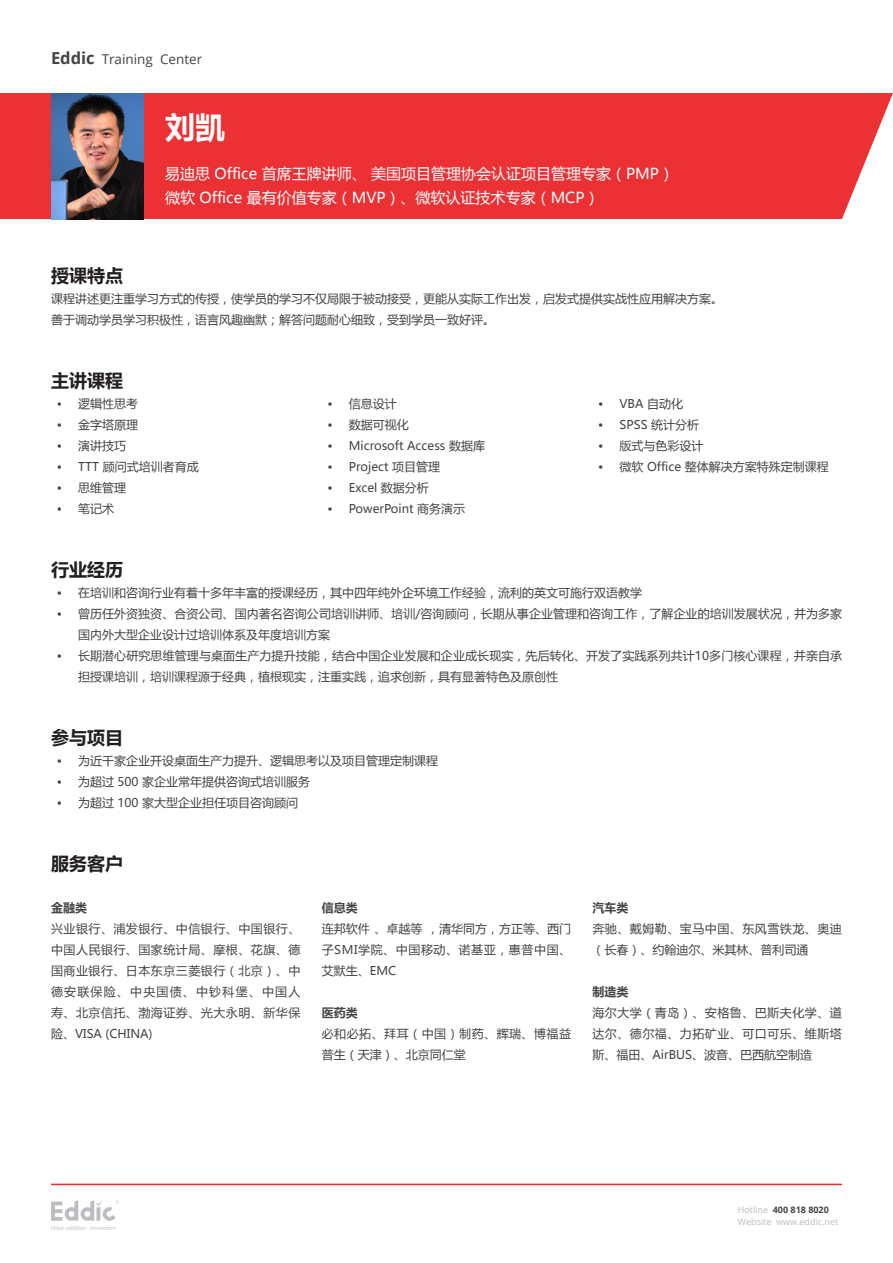
<style>
.page{position:relative;width:893px;height:1263px;background:#fff}
.page>*{position:absolute;margin:0;border:0;box-sizing:border-box;transform-origin:0 0}
.h4_cn{font:700 30px "Microsoft Ya Hei UI";color:#fff}
.Paragraph_Style_2{font:700 18px "Microsoft Ya Hei UI";color:#231f20}
.p_cn{font:15px "Microsoft Ya Hei UI";color:#fff}
.t1{font:13.5px "Open Sans";color:#444}
.Paragraph_Style_3{font:12px/21px "Microsoft Ya Hei UI";color:#444;text-align:justify}
.Paragraph_Style_3-2{font:12px/21px "Microsoft Ya Hei UI";letter-spacing:.04em;color:#444}
.Paragraph_Style_3-3{font:700 12px "Microsoft Ya Hei UI";color:#444}
.t2{font:9px/12px "Open Sans";color:#bcbdc0}
.s1{font-weight:700;font-size:16.5px}
.s2{font-weight:700;color:#444}
</style>
<div class="page">
<svg style="left:51px;top:1200px;width:68px;height:30px"></svg>
<div style="left:0;top:93px;width:893px;height:126px;background:#ec3135"></div>
<img style="left:51px;top:93px;width:93px;height:126px">
<hr style="left:51px;top:1184px;width:791px;height:1px;background:#ec3135">
<p class="t1" style="left:51px;top:50px;width:153px"><span class="s1">Eddic</span> Training Center</p>
<p class="h4_cn" style="left:165px;top:106px;width:62px">刘凯</p>
<p class="p_cn" style="left:165px;top:163px;width:510px">易迪思 Office 首席王牌讲师、 美国项目管理协会认证项目管理专家（PMP）</p>
<p class="p_cn" style="left:165px;top:187px;width:436px">微软 Office 最有价值专家（MVP）、微软认证技术专家（MCP）</p>
<p class="Paragraph_Style_2" style="left:51px;top:263px;width:73px">授课特点</p>
<p class="Paragraph_Style_3" style="left:51px;top:288px;width:673px">课程讲述更注重学习方式的传授，使学员的学习不仅局限于被动接受，更能从实际工作出发，启发式提供实战性应用解决方案。</p>
<p class="Paragraph_Style_3" style="left:51px;top:309px;width:445px">善于调动学员学习积极性，语言风趣幽默；解答问题耐心细致，受到学员一致好评。</p>
<p class="Paragraph_Style_2" style="left:51px;top:368px;width:73px">主讲课程</p>
<p class="Paragraph_Style_3" style="left:57px;top:393px;width:83px">• 逻辑性思考</p>
<p class="Paragraph_Style_3" style="left:57px;top:414px;width:83px">• 金字塔原理</p>
<p class="Paragraph_Style_3" style="left:57px;top:435px;width:71px">• 演讲技巧</p>
<p class="Paragraph_Style_3" style="left:57px;top:456px;width:143px">• TTT 顾问式培训者育成</p>
<p class="Paragraph_Style_3" style="left:57px;top:477px;width:71px">• 思维管理</p>
<p class="Paragraph_Style_3" style="left:57px;top:498px;width:59px">• 笔记术</p>
<p class="Paragraph_Style_3" style="left:327px;top:393px;width:71px">• 信息设计</p>
<p class="Paragraph_Style_3" style="left:327px;top:414px;width:83px">• 数据可视化</p>
<p class="Paragraph_Style_3" style="left:327px;top:435px;width:159px">• Microsoft Access 数据库</p>
<p class="Paragraph_Style_3" style="left:327px;top:456px;width:114px">• Project 项目管理</p>
<p class="Paragraph_Style_3" style="left:327px;top:477px;width:103px">• Excel 数据分析</p>
<p class="Paragraph_Style_3" style="left:327px;top:498px;width:139px">• PowerPoint 商务演示</p>
<p class="Paragraph_Style_3" style="left:598px;top:393px;width:86px">• VBA 自动化</p>
<p class="Paragraph_Style_3" style="left:598px;top:414px;width:102px">• SPSS 统计分析</p>
<p class="Paragraph_Style_3" style="left:598px;top:435px;width:107px">• 版式与色彩设计</p>
<p class="Paragraph_Style_3" style="left:598px;top:456px;width:232px">• 微软 Office 整体解决方案特殊定制课程</p>
<p class="Paragraph_Style_2" style="left:51px;top:557px;width:73px">行业经历</p>
<p class="Paragraph_Style_3" style="left:57px;top:582px;width:587px">• 在培训和咨询行业有着十多年丰富的授课经历，其中四年纯外企环境工作经验，流利的英文可施行双语教学</p>
<p class="Paragraph_Style_3" style="left:78px;top:603px;width:766px;text-indent:-21px">• 曾历任外资独资、合资公司、国内著名咨询公司培训讲师、培训/咨询顾问，长期从事企业管理和咨询工作，了解企业的培训发展状况，并为多家国内外大型企业设计过培训体系及年度培训方案</p>
<p class="Paragraph_Style_3" style="left:78px;top:645px;width:766px;text-indent:-21px">• 长期潜心研究思维管理与桌面生产力提升技能，结合中国企业发展和企业成长现实，先后转化、开发了实践系列共计10多门核心课程，并亲自承担授课培训，培训课程源于经典，植根现实，注重实践，追求创新，具有显著特色及原创性</p>
<p class="Paragraph_Style_2" style="left:51px;top:725px;width:73px">参与项目</p>
<p class="Paragraph_Style_3" style="left:57px;top:750px;width:383px">• 为近千家企业开设桌面生产力提升、逻辑思考以及项目管理定制课程</p>
<p class="Paragraph_Style_3" style="left:57px;top:771px;width:255px">• 为超过 500 家企业常年提供咨询式培训服务</p>
<p class="Paragraph_Style_3" style="left:57px;top:792px;width:243px">• 为超过 100 家大型企业担任项目咨询顾问</p>
<p class="Paragraph_Style_2" style="left:51px;top:851px;width:73px">服务客户</p>
<p class="Paragraph_Style_3-3" style="left:51px;top:899px;width:37px">金融类</p>
<p class="Paragraph_Style_3" style="left:51px;top:918px;width:251px">兴业银行、浦发银行、中信银行、中国银行、中国人民银行、国家统计局、摩根、花旗、德国商业银行、日本东京三菱银行（北京）、中德安联保险、中央国债、中钞科堡、中国人寿、北京信托、渤海证券、光大永明、新华保险、VISA (CHINA)</p>
<p class="Paragraph_Style_3-3" style="left:322px;top:899px;width:37px">信息类</p>
<p class="Paragraph_Style_3" style="left:322px;top:918px;width:251px">连邦软件 、卓越等 ，清华同方，方正等、西门子SMI学院、中国移动、诺基亚，惠普中国、艾默生、EMC</p>
<p class="Paragraph_Style_3-3" style="left:322px;top:1004px;width:37px">医药类</p>
<p class="Paragraph_Style_3-2" style="left:322px;top:1023px;width:251px">必和必拓、拜耳（中国）制药、辉瑞、博福益普生（天津）、北京同仁堂</p>
<p class="Paragraph_Style_3-3" style="left:592px;top:899px;width:37px">汽车类</p>
<p class="Paragraph_Style_3-2" style="left:592px;top:918px;width:251px">奔驰、戴姆勒、宝马中国、东风雪铁龙、奥迪（长春）、约翰迪尔、米其林、普利司通</p>
<p class="Paragraph_Style_3-3" style="left:592px;top:983px;width:37px">制造类</p>
<p class="Paragraph_Style_3" style="left:592px;top:1002px;width:251px">海尔大学（青岛）、安格鲁、巴斯夫化学、道达尔、德尔福、力拓矿业、可口可乐、维斯塔斯、福田、AirBUS、波音、巴西航空制造</p>
<p class="t2" style="left:738px;top:1203px;width:102px">Hotline <span class="s2">400 818 8020<br></span>Website www.eddic.net</p>
</div>
